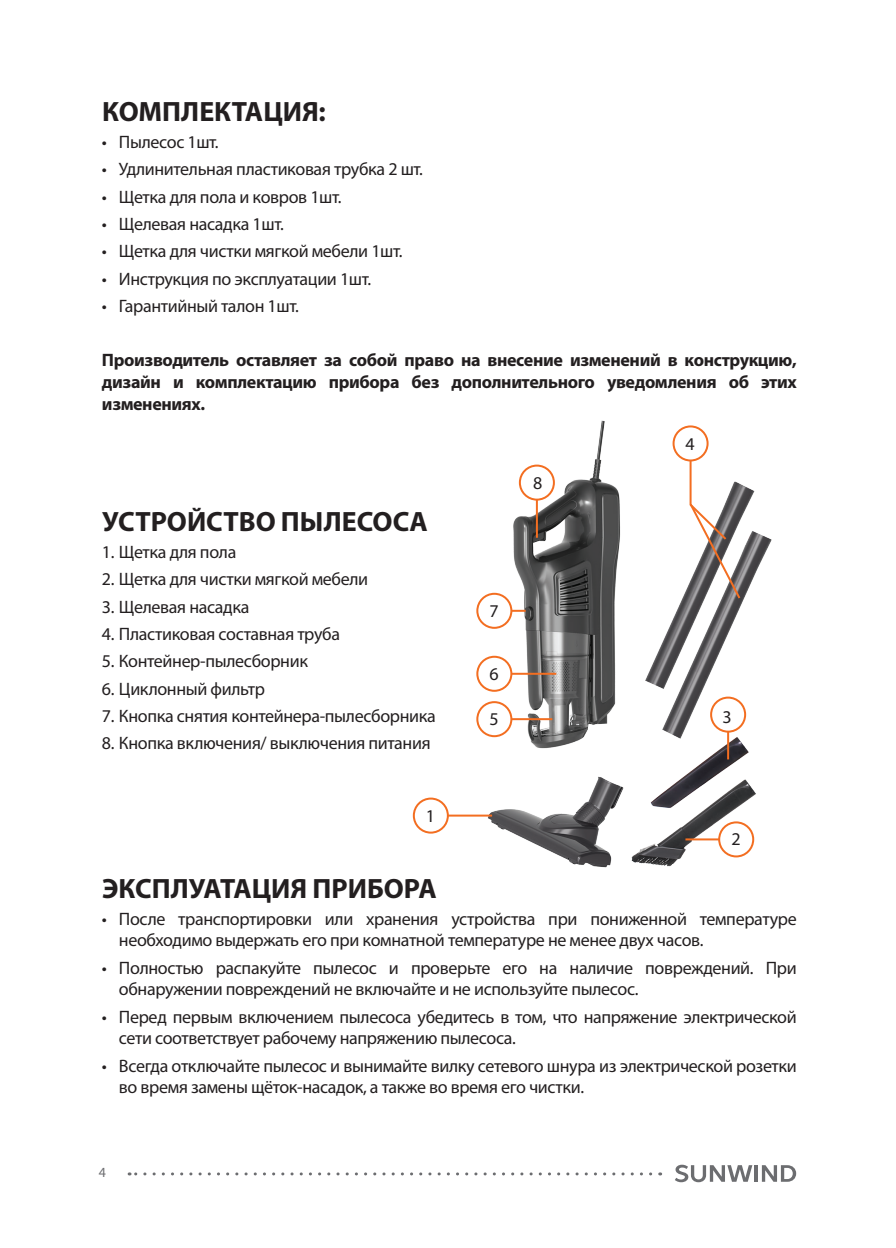
<style>
.page{position:relative;width:896px;height:1248px;background:#fff}
.page>*{position:absolute;margin:0;border:0;box-sizing:border-box;transform-origin:0 0}
.t1{font:700 28px "Myriad Pro";color:#231f20}
.t2{font:18px/21.6px "Myriad Pro";letter-spacing:-.02em;color:#231f20}
.t3{font:700 18px/21.6px "Myriad Pro";letter-spacing:-.02em;color:#231f20;text-align:justify}
.t4{font:14px "Myriad Pro";color:#6c6d70}
</style>
<div class="page">
<svg style="left:675px;top:1164px;width:77px;height:18px"></svg>
<hr style="left:755px;top:1164px;width:3px;height:17px;background:#6c6d70">
<svg style="left:762px;top:1165px;width:34px;height:16px"></svg>
<svg style="left:129px;top:1172px;width:522px;height:3px"></svg>
<img style="left:472px;top:420px;width:300px;height:448px">
<div style="left:710px;top:696px;width:36px;height:36px;border:2px solid #f36e21;border-radius:50%"></div>
<hr style="left:727px;top:731px;width:2px;height:28px;background:#f36e21">
<div style="left:672px;top:425px;width:36px;height:36px;border:2px solid #f36e21;border-radius:50%"></div>
<div style="left:413px;top:797px;width:36px;height:36px;border:2px solid #f36e21;border-radius:50%"></div>
<hr style="left:448px;top:814px;width:44px;height:2px;background:#f36e21">
<div style="left:476px;top:655px;width:36px;height:36px;border:2px solid #f36e21;border-radius:50%"></div>
<hr style="left:511px;top:672px;width:45px;height:2px;background:#f36e21">
<div style="left:476px;top:592px;width:36px;height:36px;border:2px solid #f36e21;border-radius:50%"></div>
<svg style="left:511px;top:609px;width:15px;height:2px"></svg>
<div style="left:476px;top:701px;width:36px;height:36px;border:2px solid #f36e21;border-radius:50%"></div>
<hr style="left:511px;top:718px;width:41px;height:2px;background:#f36e21">
<div style="left:519px;top:464px;width:36px;height:36px;border:2px solid #f36e21;border-radius:50%"></div>
<hr style="left:536px;top:499px;width:2px;height:38px;background:#f36e21">
<div style="left:718px;top:821px;width:36px;height:36px;border:2px solid #f36e21;border-radius:50%"></div>
<hr style="left:685px;top:838px;width:34px;height:2px;background:#f36e21">
<svg style="left:688px;top:458px;width:54px;height:142px"></svg>
<h1 class="t1" style="left:102px;top:93px;width:225px">КОМПЛЕКТАЦИЯ:</h1>
<p class="t2" style="left:102px;top:131px;width:118px">• Пылесос 1шт.</p>
<p class="t2" style="left:102px;top:158px;width:322px">• Удлинительная пластиковая трубка 2 шт.</p>
<p class="t2" style="left:102px;top:185px;width:241px">• Щетка для пола и ковров 1шт.</p>
<p class="t2" style="left:102px;top:213px;width:183px">• Щелевая насадка 1шт.</p>
<p class="t2" style="left:102px;top:240px;width:302px">• Щетка для чистки мягкой мебели 1шт.</p>
<p class="t2" style="left:102px;top:267px;width:271px">• Инструкция по эксплуатации 1шт.</p>
<p class="t2" style="left:102px;top:295px;width:198px">• Гарантийный талон 1шт.</p>
<p class="t3" style="left:102px;top:349px;width:696px">Производитель оставляет за собой право на внесение изменений в конструкцию, дизайн и комплектацию прибора без дополнительного уведомления об этих изменениях.</p>
<h1 class="t1" style="left:102px;top:503px;width:327px">УСТРОЙСТВО ПЫЛЕСОСА</h1>
<p class="t2" style="left:102px;top:541px;width:136px">1. Щетка для пола</p>
<p class="t2" style="left:102px;top:568px;width:268px">2. Щетка для чистки мягкой мебели</p>
<p class="t2" style="left:102px;top:595px;width:149px">3. Щелевая насадка</p>
<p class="t2" style="left:102px;top:622px;width:240px">4. Пластиковая составная труба</p>
<p class="t2" style="left:102px;top:650px;width:207px">5. Контейнер-пылесборник</p>
<p class="t2" style="left:102px;top:677px;width:165px">6. Циклонный фильтр</p>
<p class="t2" style="left:102px;top:704px;width:335px">7. Кнопка снятия контейнера-пылесборника</p>
<p class="t2" style="left:102px;top:732px;width:330px">8. Кнопка включения/ выключения питания</p>
<p class="t2" style="left:426px;top:804px;width:11px">1</p>
<p class="t2" style="left:533px;top:471px;width:11px">8</p>
<p class="t2" style="left:489px;top:599px;width:11px">7</p>
<p class="t2" style="left:489px;top:662px;width:11px">6</p>
<p class="t2" style="left:489px;top:708px;width:11px">5</p>
<p class="t2" style="left:685px;top:432px;width:11px">4</p>
<p class="t2" style="left:722px;top:705px;width:11px">3</p>
<p class="t2" style="left:731px;top:828px;width:11px">2</p>
<h1 class="t1" style="left:102px;top:869px;width:336px">ЭКСПЛУАТАЦИЯ ПРИБОРА</h1>
<p class="t2" style="left:119px;top:907px;width:679px;text-indent:-17px">• После транспортировки или хранения устройства при пониженной температуре необходимо выдержать его при комнатной температуре не менее двух часов.</p>
<p class="t2" style="left:119px;top:956px;width:679px;text-indent:-17px">• Полностью распакуйте пылесос и проверьте его на наличие повреждений. При обнаружении повреждений не включайте и не используйте пылесос.</p>
<p class="t2" style="left:119px;top:1005px;width:679px;text-indent:-17px">• Перед первым включением пылесоса убедитесь в том, что напряжение электрической сети соответствует рабочему напряжению пылесоса.</p>
<p class="t2" style="left:119px;top:1054px;width:679px;text-indent:-17px">• Всегда отключайте пылесос и вынимайте вилку сетевого шнура из электрической розетки во время замены щёток-насадок, а также во время его чистки.</p>
<p class="t4" style="left:99px;top:1163px;width:9px">4</p>
</div>
